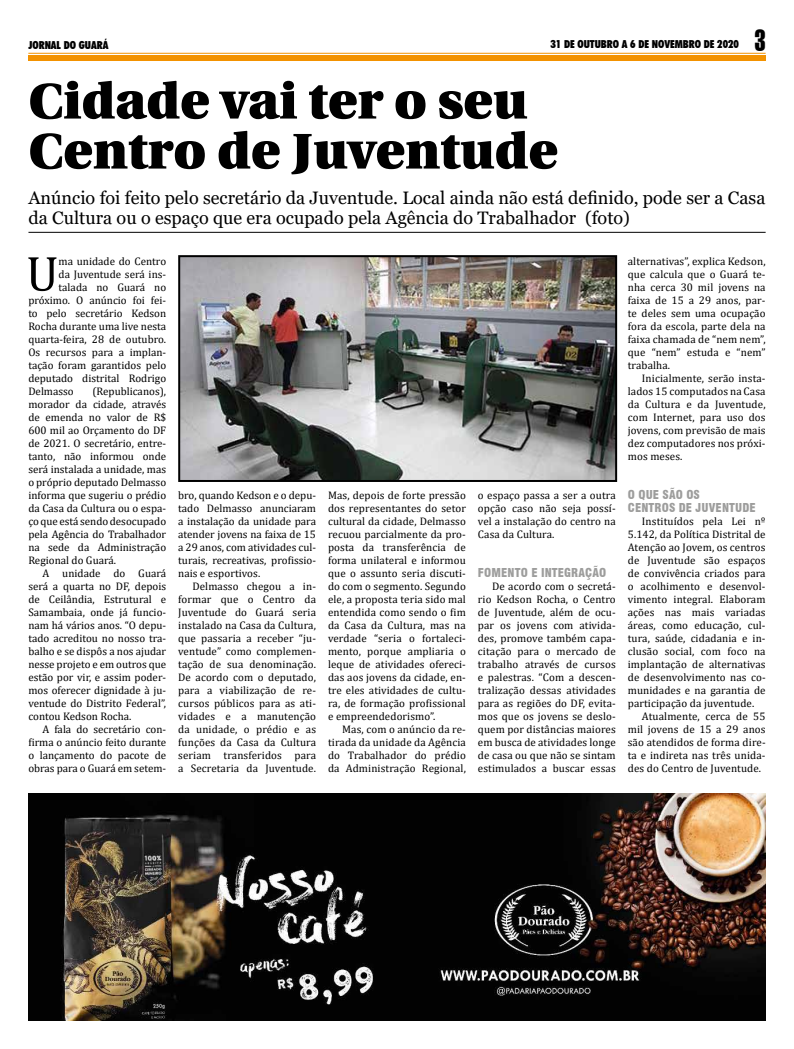
<style>
.page{position:relative;width:794px;height:1049px;background:#fff}
.page>*{position:absolute;margin:0;border:0;box-sizing:border-box;transform-origin:0 0}
.t1{font:900 50px/50px "Utopia";color:#000}
.t2{font:50px "Cambria";color:#000}
.t3{font:29.6px "Swiss 911 BT Extra Compressed";color:#000}
.t4{font:18px/20px "Georgia";color:#000}
.t5{font:900 condensed 12px/13px "Swiss 721 BT";letter-spacing:.01em;color:#9d9d9c}
.t6{font:11px/13px "Cambria";color:#000;text-align:justify}
.t7{font:900 condensed 11px "Futura BT";color:#000}
</style>
<div class="page">
<div style="left:28px;top:55px;width:737px;height:6px;background:#f39200"></div>
<hr style="left:28px;top:53px;width:737px;height:1px;background:#f39200">
<hr style="left:28px;top:232px;width:737px;height:1px;background:#000">
<img style="left:28px;top:794px;width:737px;height:226px">
<img style="left:178px;top:255px;width:440px;height:227px">
<p class="t7" style="left:28px;top:38px;width:82px">JORNAL DO GUARÁ</p>
<p class="t7" style="left:550px;top:37px;width:190px">31 DE OUTUBRO A 6 DE NOVEMBRO DE 2020</p>
<h2 class="t3" style="left:754px;top:24px;width:13px">3</h2>
<h1 class="t1" style="left:28px;top:77px;width:531px">Cidade vai ter o seu<br>Centro de Juventude</h1>
<h3 class="t4" style="left:28px;top:188px;width:738px">Anúncio foi feito pelo secretário da Juventude. Local ainda não está definido, pode ser a Casa da Cultura ou o espaço que era ocupado pela Agência do Trabalhador (foto)</h3>
<h1 class="t2" style="left:26px;top:244px;width:34px">U</h1>
<p class="t6" style="left:59px;top:254px;width:109px">ma unidade do Centro</p>
<p class="t6" style="left:628px;top:254px;width:139px">alternativas”, explica Kedson, que calcula que o Guará te&shy;nha cerca 30 mil jovens na faixa de 15 a 29 anos, par&shy;te deles sem uma ocupação fora da escola, parte dela na faixa chamada de “nem nem”, que “nem” estuda e “nem” trabalha.</p>
<p class="t6" style="left:628px;top:371px;width:139px;text-indent:14px">Inicialmente, serão insta&shy;lados 15 computados na Casa da Cultura e da Juventude, com Internet, para uso dos jovens, com previsão de mais dez computadores nos próxi&shy;mos meses.</p>
<p class="t5" style="left:628px;top:488px;width:129px">O QUE SÃO OS<br>CENTROS DE JUVENTUDE</p>
<p class="t6" style="left:628px;top:514px;width:139px;text-indent:14px">Instituídos pela Lei nº 5.142, da Política Distrital de Atenção ao Jovem, os centros de Juventude são espaços de convivência criados para o acolhimento e desenvol&shy;vimento integral. Elaboram ações nas mais variadas áreas, como educação, cul&shy;tura, saúde, cidadania e in&shy;clusão social, com foco na implantação de alternativas de desenvolvimento nas co&shy;munidades e na garantia de participação da juventude.</p>
<p class="t6" style="left:628px;top:709px;width:139px;text-indent:14px">Atualmente, cerca de 55 mil jovens de 15 a 29 anos são atendidos de forma dire&shy;ta e indireta nas três unida&shy;des do Centro de Juventude.</p>
<p class="t6" style="left:59px;top:267px;width:109px">da Juventude será ins-</p>
<p class="t6" style="left:59px;top:280px;width:109px">talada no Guará no</p>
<p class="t6" style="left:28px;top:293px;width:139px">próximo. O anúncio foi fei-</p>
<p class="t6" style="left:28px;top:306px;width:139px">to pelo secretário Kedson</p>
<p class="t6" style="left:28px;top:319px;width:139px">Rocha durante uma live nesta</p>
<p class="t6" style="left:28px;top:332px;width:139px">quarta-feira, 28 de outubro.</p>
<p class="t6" style="left:28px;top:345px;width:139px">Os recursos para a implan-</p>
<p class="t6" style="left:28px;top:358px;width:139px">tação foram garantidos pelo</p>
<p class="t6" style="left:28px;top:371px;width:139px">deputado distrital Rodrigo</p>
<p class="t6" style="left:28px;top:384px;width:47px">Delmasso</p>
<p class="t6" style="left:28px;top:384px;width:139px;text-indent:64px">(Republicanos), morador da cidade, através de emenda no valor de R$ 600 mil ao Orçamento do DF de 2021. O secretário, entre&shy;tanto, não informou onde será instalada a unidade, mas o próprio deputado Delmasso informa que sugeriu o prédio da Casa da Cultura ou o espa&shy;ço que está sendo desocupado pela Agência do Trabalhador na sede da Administração Regional do Guará.</p>
<p class="t6" style="left:28px;top:566px;width:139px;text-indent:14px">A unidade do Guará será a quarta no DF, depois de Ceilândia, Estrutural e Samambaia, onde já funcio&shy;nam há vários anos. “O depu&shy;tado acreditou no nosso tra&shy;balho e se dispôs a nos ajudar nesse projeto e em outros que estão por vir, e assim poder&shy;mos oferecer dignidade à ju&shy;ventude do Distrito Federal”, contou Kedson Rocha.</p>
<p class="t6" style="left:28px;top:722px;width:139px;text-indent:14px">A fala do secretário con&shy;firma o anúncio feito durante o lançamento do pacote de obras para o Guará em setem-</p>
<p class="t6" style="left:178px;top:489px;width:139px">bro, quando Kedson e o depu&shy;tado Delmasso anunciaram a instalação da unidade para atender jovens na faixa de 15 a 29 anos, com atividades cul&shy;turais, recreativas, profissio&shy;nais e esportivos.</p>
<p class="t6" style="left:178px;top:580px;width:139px;text-indent:14px">Delmasso chegou a in&shy;formar que o Centro da Juventude do Guará seria instalado na Casa da Cultura, que passaria a receber “ju&shy;ventude” como complemen&shy;tação de sua denominação.<br>De acordo com o deputado, para a viabilização de re&shy;cursos públicos para as ati&shy;vidades e a manutenção da unidade, o prédio e as funções da Casa da Cultura seriam transferidos para a Secretaria da Juventude.</p>
<p class="t6" style="left:328px;top:489px;width:139px">Mas, depois de forte pressão dos representantes do setor cultural da cidade, Delmasso recuou parcialmente da pro&shy;posta da transferência de forma unilateral e informou que o assunto seria discuti&shy;do com o segmento. Segundo ele, a proposta teria sido mal entendida como sendo o fim da Casa da Cultura, mas na verdade “seria o fortaleci&shy;mento, porque ampliaria o leque de atividades ofereci&shy;das aos jovens da cidade, en&shy;tre eles atividades de cultu&shy;ra, de formação profissional e empreendedorismo”.</p>
<p class="t6" style="left:328px;top:723px;width:139px;text-indent:14px">Mas, com o anúncio da re&shy;tirada da unidade da Agência do Trabalhador do prédio da Administração Regional,</p>
<p class="t6" style="left:478px;top:489px;width:139px">o espaço passa a ser a outra opção caso não seja possí&shy;vel a instalação do centro na Casa da Cultura.</p>
<p class="t5" style="left:478px;top:566px;width:130px">FOMENTO E INTEGRAÇÃO</p>
<p class="t6" style="left:478px;top:580px;width:139px;text-indent:14px">De acordo com o secretá&shy;rio Kedson Rocha, o Centro de Juventude, além de ocu&shy;par os jovens com ativida&shy;des, promove também capa&shy;citação para o mercado de trabalho através de cursos e palestras. “Com a descen&shy;tralização dessas atividades para as regiões do DF, evita&shy;mos que os jovens se deslo&shy;quem por distâncias maiores em busca de atividades longe de casa ou que não se sintam estimulados a buscar essas</p>
</div>
